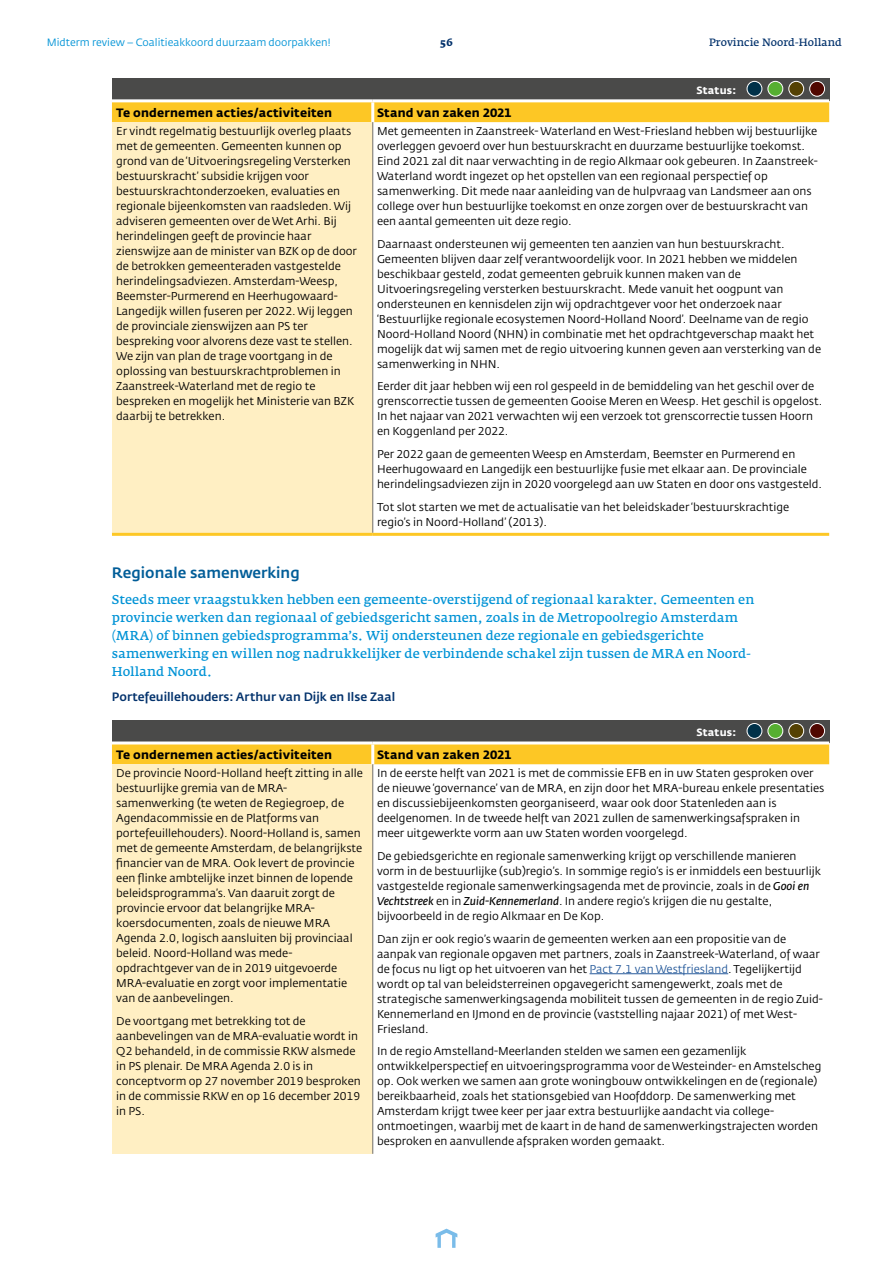
<style>
.page{position:relative;width:893px;height:1263px;background:#fff}
.page>*{position:absolute;margin:0;border:0;box-sizing:border-box;transform-origin:0 0}
.t1{font:500 15px "Fedra Sans Std";color:#005d98}
.t2{font:600 12.75px/18px "Fedra Serif A Std";color:#0093d6}
.t3{font:700 12px "Fedra Sans Std";letter-spacing:.015em;color:#000}
.t4{font:500 12px "Fedra Sans Std";color:#03326c}
.t5{font:11.25px/15px "Fedra Sans Std";color:#000}
.t6{font:10.5px "Fedra Sans Std";color:#0093d6}
.t7{font:600 10.5px "Fedra Serif A Std";color:#03326c}
.t8{font:700 10.5px "Fedra Sans Std";letter-spacing:.02em;color:#fff}
.t9{font:700 10.5px "Fedra Serif A Std";color:#03326c}
.s1{font-weight:600;font-style:italic}
.s2{color:#275b9b}
</style>
<div class="page">
<svg style="left:436px;top:1228px;width:21px;height:20px"></svg>
<div style="left:112px;top:78px;width:717px;height:23px;background:#4a4a49"></div>
<div style="left:112px;top:102px;width:717px;height:20px;background:#fdc725"></div>
<div style="left:112px;top:122px;width:261px;height:412px;background:#ffefc3"></div>
<hr style="left:371px;top:102px;width:3px;height:20px;background:#fff">
<hr style="left:112px;top:99px;width:261px;height:3px;background:#fff">
<hr style="left:373px;top:99px;width:456px;height:3px;background:#fff">
<hr style="left:372px;top:122px;width:1px;height:411px;background:#706f6f">
<hr style="left:112px;top:533px;width:261px;height:3px;background:#fdc725">
<hr style="left:373px;top:533px;width:456px;height:3px;background:#fdc725">
<div style="left:747px;top:81px;width:15px;height:15px;background:#003149;border-radius:50%"></div>
<div style="left:747px;top:81px;width:15px;height:16px;border:1px solid #fff;border-radius:50%"></div>
<div style="left:768px;top:81px;width:15px;height:15px;background:#56af31;border-radius:50%"></div>
<div style="left:767px;top:81px;width:16px;height:16px;border:1px solid #fff;border-radius:50%"></div>
<div style="left:789px;top:81px;width:15px;height:15px;background:#544103;border-radius:50%"></div>
<div style="left:788px;top:81px;width:16px;height:16px;border:1px solid #fff;border-radius:50%"></div>
<div style="left:810px;top:81px;width:15px;height:15px;background:#500700;border-radius:50%"></div>
<div style="left:809px;top:81px;width:16px;height:16px;border:1px solid #fff;border-radius:50%"></div>
<div style="left:112px;top:720px;width:717px;height:23px;background:#4a4a49"></div>
<div style="left:112px;top:744px;width:717px;height:20px;background:#fdc725"></div>
<div style="left:112px;top:764px;width:261px;height:390px;background:#ffefc3"></div>
<hr style="left:371px;top:744px;width:3px;height:20px;background:#fff">
<hr style="left:112px;top:741px;width:261px;height:3px;background:#fff">
<hr style="left:373px;top:741px;width:456px;height:3px;background:#fff">
<hr style="left:372px;top:764px;width:1px;height:390px;background:#706f6f">
<div style="left:747px;top:723px;width:15px;height:15px;background:#003149;border-radius:50%"></div>
<div style="left:747px;top:723px;width:15px;height:16px;border:1px solid #fff;border-radius:50%"></div>
<div style="left:768px;top:723px;width:15px;height:15px;background:#56af31;border-radius:50%"></div>
<div style="left:767px;top:723px;width:16px;height:16px;border:1px solid #fff;border-radius:50%"></div>
<div style="left:789px;top:723px;width:15px;height:15px;background:#544103;border-radius:50%"></div>
<div style="left:788px;top:723px;width:16px;height:16px;border:1px solid #fff;border-radius:50%"></div>
<div style="left:810px;top:723px;width:15px;height:15px;background:#500700;border-radius:50%"></div>
<div style="left:809px;top:723px;width:16px;height:16px;border:1px solid #fff;border-radius:50%"></div>
<hr style="left:590px;top:973px;width:138px;height:1px;background:#275b9b">
<p class="t6" style="left:47px;top:36px;width:285px">Midterm review – Coalitieakkoord duurzaam doorpakken!</p>
<p class="t9" style="left:440px;top:36px;width:14px">56</p>
<p class="t7" style="left:709px;top:36px;width:134px">Provincie Noord-Holland</p>
<p class="t8" style="left:696px;top:83px;width:41px">Status:</p>
<p class="t3" style="left:116px;top:105px;width:218px">Te ondernemen acties/activiteiten</p>
<p class="t3" style="left:377px;top:105px;width:136px">Stand van zaken 2021</p>
<p class="t5" style="left:116px;top:124px;width:242px">Er vindt regelmatig bestuurlijk overleg plaats met de gemeenten. Gemeenten kunnen op grond van de ‘Uitvoeringsregeling Versterken bestuurskracht’ subsidie krijgen voor bestuurskrachtonderzoeken, evaluaties en regionale bijeenkomsten van raadsleden. Wij adviseren gemeenten over de Wet Arhi. Bij herindelingen geeft de provincie haar zienswijze aan de minister van BZK op de door de betrokken gemeenteraden vastgestelde herindelingsadviezen. Amsterdam-Weesp, Beemster-Purmerend en Heerhugowaard-Langedijk willen fuseren per 2022. Wij leggen de provinciale zienswijzen aan PS ter bespreking voor alvorens deze vast te stellen.<br>We zijn van plan de trage voortgang in de oplossing van bestuurskrachtproblemen in Zaanstreek-Waterland met de regio te bespreken en mogelijk het Ministerie van BZK daarbij te betrekken.</p>
<p class="t5" style="left:377px;top:124px;width:442px">Met gemeenten in Zaanstreek- Waterland en West-Friesland hebben wij bestuurlijke overleggen gevoerd over hun bestuurskracht en duurzame bestuurlijke toekomst.<br>Eind 2021 zal dit naar verwachting in de regio Alkmaar ook gebeuren. In Zaanstreek-Waterland wordt ingezet op het opstellen van een regionaal perspectief op samenwerking. Dit mede naar aanleiding van de hulpvraag van Landsmeer aan ons college over hun bestuurlijke toekomst en onze zorgen over de bestuurskracht van een aantal gemeenten uit deze regio.</p>
<p class="t5" style="left:377px;top:236px;width:446px">Daarnaast ondersteunen wij gemeenten ten aanzien van hun bestuurskracht.<br>Gemeenten blijven daar zelf verantwoordelijk voor. In 2021 hebben we middelen beschikbaar gesteld, zodat gemeenten gebruik kunnen maken van de Uitvoeringsregeling versterken bestuurskracht. Mede vanuit het oogpunt van ondersteunen en kennisdelen zijn wij opdrachtgever voor het onderzoek naar ‘Bestuurlijke regionale ecosystemen Noord-Holland Noord’. Deelname van de regio Noord-Holland Noord (NHN) in combinatie met het opdrachtgeverschap maakt het mogelijk dat wij samen met de regio uitvoering kunnen geven aan versterking van de samenwerking in NHN.</p>
<p class="t5" style="left:377px;top:379px;width:447px">Eerder dit jaar hebben wij een rol gespeeld in de bemiddeling van het geschil over de grenscorrectie tussen de gemeenten Gooise Meren en Weesp. Het geschil is opgelost.<br>In het najaar van 2021 verwachten wij een verzoek tot grenscorrectie tussen Hoorn en Koggenland per 2022.</p>
<p class="t5" style="left:377px;top:447px;width:446px">Per 2022 gaan de gemeenten Weesp en Amsterdam, Beemster en Purmerend en<br>Heerhugowaard en Langedijk een bestuurlijke fusie met elkaar aan. De provinciale herindelingsadviezen zijn in 2020 voorgelegd aan uw Staten en door ons vastgesteld.</p>
<p class="t5" style="left:377px;top:499px;width:414px">Tot slot starten we met de actualisatie van het beleidskader ‘bestuurskrachtige regio’s in Noord-Holland’ (2013).</p>
<h1 class="t1" style="left:112px;top:563px;width:189px">Regionale samenwerking</h1>
<p class="t2" style="left:112px;top:591px;width:644px">Steeds meer vraagstukken hebben een gemeente-overstijgend of regionaal karakter. Gemeenten en provincie werken dan regionaal of gebiedsgericht samen, zoals in de Metropoolregio Amsterdam (MRA) of binnen gebiedsprogramma’s. Wij ondersteunen deze regionale en gebiedsgerichte samenwerking en willen nog nadrukkelijker de verbindende schakel zijn tussen de MRA en Noord-Holland Noord.</p>
<p class="t4" style="left:112px;top:690px;width:285px">Portefeuillehouders: Arthur van Dijk en Ilse Zaal</p>
<p class="t8" style="left:696px;top:725px;width:41px">Status:</p>
<p class="t3" style="left:116px;top:747px;width:218px">Te ondernemen acties/activiteiten</p>
<p class="t3" style="left:377px;top:747px;width:136px">Stand van zaken 2021</p>
<p class="t5" style="left:116px;top:766px;width:248px">De provincie Noord-Holland heeft zitting in alle bestuurlijke gremia van de MRA&shy;samenwerking (te weten de Regiegroep, de Agendacommissie en de Platforms van portefeuillehouders). Noord-Holland is, samen met de gemeente Amsterdam, de belangrijkste financier van de MRA. Ook levert de provincie een flinke ambtelijke inzet binnen de lopende beleidsprogramma’s. Van daaruit zorgt de provincie ervoor dat belangrijke MRA&shy;koersdocumenten, zoals de nieuwe MRA Agenda 2.0, logisch aansluiten bij provinciaal beleid. Noord-Holland was mede&shy;opdrachtgever van de in 2019 uitgevoerde MRA-evaluatie en zorgt voor implementatie van de aanbevelingen.</p>
<p class="t5" style="left:116px;top:1014px;width:246px">De voortgang met betrekking tot de aanbevelingen van de MRA-evaluatie wordt in Q2 behandeld, in de commissie RKW alsmede in PS plenair. De MRA Agenda 2.0 is in conceptvorm op 27 november 2019 besproken in de commissie RKW en op 16 december 2019 in PS.</p>
<p class="t5" style="left:377px;top:766px;width:449px">In de eerste helft van 2021 is met de commissie EFB en in uw Staten gesproken over de nieuwe ‘governance’ van de MRA, en zijn door het MRA-bureau enkele presentaties en discussiebijeenkomsten georganiseerd, waar ook door Statenleden aan is deelgenomen. In de tweede helft van 2021 zullen de samenwerkingsafspraken in meer uitgewerkte vorm aan uw Staten worden voorgelegd.</p>
<p class="t5" style="left:377px;top:849px;width:445px">De gebiedsgerichte en regionale samenwerking krijgt op verschillende manieren vorm in de bestuurlijke (sub)regio’s. In sommige regio’s is er inmiddels een bestuurlijk vastgestelde regionale samenwerkingsagenda met de provincie, zoals in de <span class="s1">Gooi en Vechtstreek</span> en in <span class="s1">Zuid-Kennemerland</span>. In andere regio’s krijgen die nu gestalte, bijvoorbeeld in de regio Alkmaar en De Kop.</p>
<p class="t5" style="left:377px;top:931px;width:447px">Dan zijn er ook regio’s waarin de gemeenten werken aan een propositie van de aanpak van regionale opgaven met partners, zoals in Zaanstreek-Waterland, of waar de focus nu ligt op het uitvoeren van het <span class="s2">Pact 7.1 van Westfriesland</span>. Tegelijkertijd wordt op tal van beleidsterreinen opgavegericht samengewerkt, zoals met de strategische samenwerkingsagenda mobiliteit tussen de gemeenten in de regio Zuid-Kennemerland en IJmond en de provincie (vaststelling najaar 2021) of met West-Friesland.</p>
<p class="t5" style="left:377px;top:1044px;width:446px">In de regio Amstelland-Meerlanden stelden we samen een gezamenlijk ontwikkelperspectief en uitvoeringsprogramma voor de Westeinder- en Amstelscheg op. Ook werken we samen aan grote woningbouw ontwikkelingen en de (regionale) bereikbaarheid, zoals het stationsgebied van Hoofddorp. De samenwerking met Amsterdam krijgt twee keer per jaar extra bestuurlijke aandacht via college&shy;ontmoetingen, waarbij met de kaart in de hand de samenwerkingstrajecten worden besproken en aanvullende afspraken worden gemaakt.</p>
</div>
